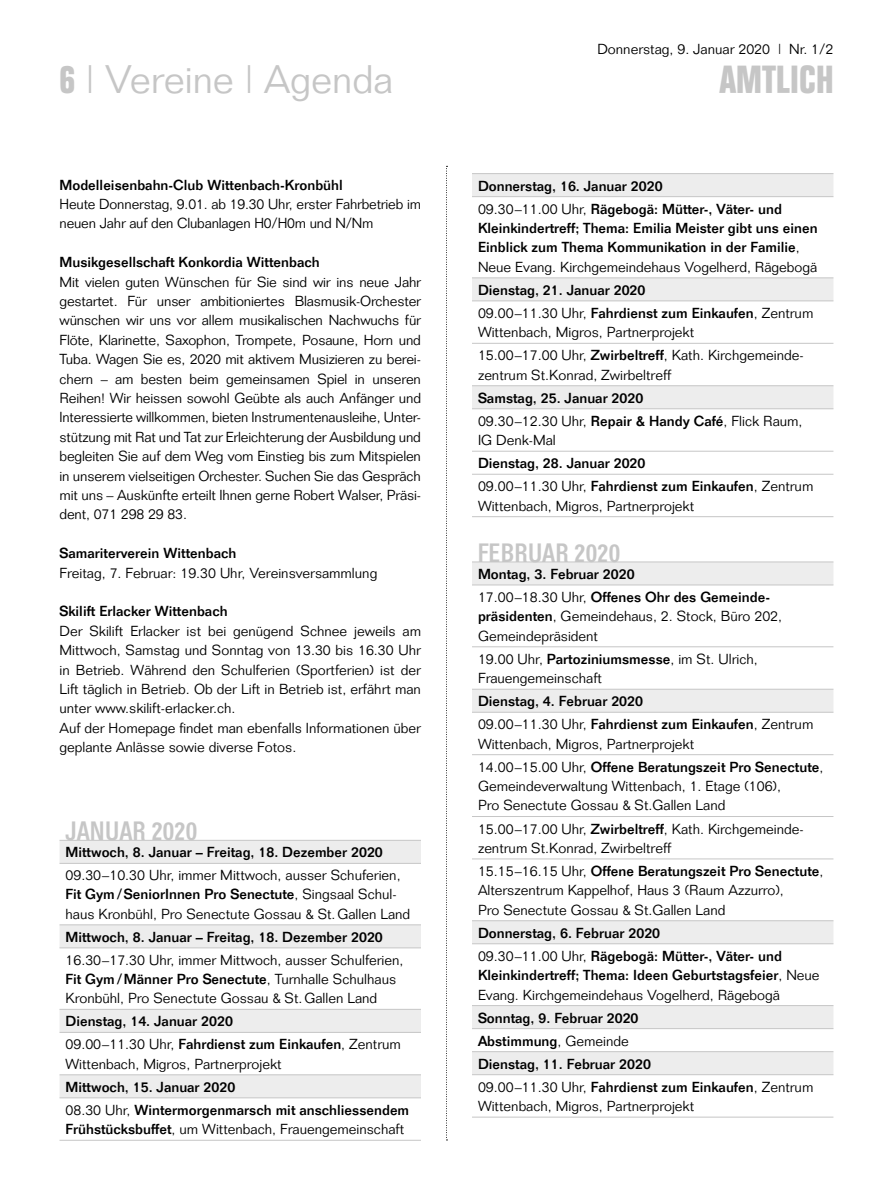
<style>
.page{position:relative;width:893px;height:1191px;background:#fff}
.page>*{position:absolute;margin:0;border:0;box-sizing:border-box;transform-origin:0 0}
.t1{font:300 39px "Folio";color:#c6c6c6}
.t2{font:700 39px "Folio Condensed BQ";letter-spacing:.015em;color:#c6c6c6}
.t3{font:500 26.25px "Folio Condensed BQ";letter-spacing:.01em;color:#c6c6c6}
.t4{font:300 14.25px/19.4px "Folio";color:#000}
.t5{font:500 14.25px/23.1px "Folio";color:#000}
.s1{font-family:"Folio Condensed BQ";font-weight:700}
.s2{font-weight:500}
.s3{font-weight:300}
</style>
<div class="page">
<svg style="left:446px;top:166px;width:1px;height:974px"></svg>
<svg style="left:60px;top:841px;width:361px;height:256px"></svg>
<hr style="left:60px;top:863px;width:361px;height:1px;background:#c6c6c6">
<hr style="left:60px;top:924px;width:361px;height:1px;background:#c6c6c6">
<hr style="left:60px;top:947px;width:361px;height:1px;background:#c6c6c6">
<hr style="left:60px;top:1009px;width:361px;height:1px;background:#c6c6c6">
<hr style="left:60px;top:1032px;width:361px;height:1px;background:#c6c6c6">
<hr style="left:60px;top:1074px;width:361px;height:1px;background:#c6c6c6">
<hr style="left:60px;top:1097px;width:361px;height:1px;background:#c6c6c6">
<hr style="left:60px;top:1139px;width:361px;height:1px;background:#c6c6c6">
<hr style="left:60px;top:840px;width:361px;height:1px;background:#c6c6c6">
<svg style="left:472px;top:174px;width:361px;height:900px"></svg>
<hr style="left:472px;top:516px;width:361px;height:1px;background:#c6c6c6">
<hr style="left:472px;top:173px;width:361px;height:1px;background:#c6c6c6">
<hr style="left:472px;top:196px;width:361px;height:1px;background:#c6c6c6">
<hr style="left:472px;top:277px;width:361px;height:1px;background:#c6c6c6">
<hr style="left:472px;top:300px;width:361px;height:1px;background:#c6c6c6">
<hr style="left:472px;top:343px;width:361px;height:1px;background:#c6c6c6">
<hr style="left:472px;top:385px;width:361px;height:1px;background:#c6c6c6">
<hr style="left:472px;top:408px;width:361px;height:1px;background:#c6c6c6">
<hr style="left:472px;top:451px;width:361px;height:1px;background:#c6c6c6">
<hr style="left:472px;top:474px;width:361px;height:1px;background:#c6c6c6">
<hr style="left:472px;top:584px;width:361px;height:1px;background:#c6c6c6">
<hr style="left:472px;top:646px;width:361px;height:1px;background:#c6c6c6">
<hr style="left:472px;top:689px;width:361px;height:1px;background:#c6c6c6">
<hr style="left:472px;top:712px;width:361px;height:1px;background:#c6c6c6">
<hr style="left:472px;top:754px;width:361px;height:1px;background:#c6c6c6">
<hr style="left:472px;top:816px;width:361px;height:1px;background:#c6c6c6">
<hr style="left:472px;top:858px;width:361px;height:1px;background:#c6c6c6">
<hr style="left:472px;top:920px;width:361px;height:1px;background:#c6c6c6">
<hr style="left:472px;top:943px;width:361px;height:1px;background:#c6c6c6">
<hr style="left:472px;top:1005px;width:361px;height:1px;background:#c6c6c6">
<hr style="left:472px;top:1028px;width:361px;height:1px;background:#c6c6c6">
<hr style="left:472px;top:1051px;width:361px;height:1px;background:#c6c6c6">
<hr style="left:472px;top:1074px;width:361px;height:1px;background:#c6c6c6">
<hr style="left:472px;top:1116px;width:361px;height:1px;background:#c6c6c6">
<hr style="left:472px;top:561px;width:361px;height:1px;background:#c6c6c6">
<h1 class="t1" style="left:60px;top:56px;width:335px"><span class="s1">6</span> | Vereine | Agenda</h1>
<p class="t5" style="left:60px;top:173px;width:285px">Modelleisenbahn-Club Wittenbach-Kronbühl</p>
<p class="t4" style="left:60px;top:194px;width:363px">Heute Donnerstag, 9.01. ab 19.30 Uhr, erster Fahrbetrieb im neuen Jahr auf den Clubanlagen H0/H0m und N/Nm</p>
<p class="t5" style="left:60px;top:250px;width:262px">Musikgesellschaft Konkordia Wittenbach</p>
<p class="t4" style="left:60px;top:272px;width:363px;text-align:justify">Mit vielen guten Wünschen für Sie sind wir ins neue Jahr gestartet. Für unser ambitioniertes Blasmusik-Orchester wünschen wir uns vor allem musikalischen Nachwuchs für Flöte, Klarinette, Saxophon, Trompete, Posaune, Horn und Tuba. Wagen Sie es, 2020 mit aktivem Musizieren zu berei&shy;chern – am besten beim gemeinsamen Spiel in unseren Reihen! Wir heissen sowohl Geübte als auch Anfänger und Interessierte willkommen, bieten Instrumentenausleihe, Unter&shy;stützung mit Rat und Tat zur Erleichterung der Ausbildung und begleiten Sie auf dem Weg vom Einstieg bis zum Mitspielen in unserem vielseitigen Orchester. Suchen Sie das Gespräch mit uns – Auskünfte erteilt Ihnen gerne Robert Walser, Präsi&shy;dent, 071 298 29 83.</p>
<p class="t5" style="left:60px;top:541px;width:178px">Samariterverein Wittenbach</p>
<p class="t4" style="left:60px;top:563px;width:319px">Freitag, 7. Februar: 19.30 Uhr, Vereinsversammlung</p>
<p class="t5" style="left:60px;top:599px;width:170px">Skilift Erlacker Wittenbach</p>
<p class="t4" style="left:60px;top:621px;width:363px">Der Skilift Erlacker ist bei genügend Schnee jeweils am Mittwoch, Samstag und Sonntag von 13.30 bis 16.30 Uhr in Betrieb. Während den Schulferien (Sportferien) ist der Lift täglich in Betrieb. Ob der Lift in Betrieb ist, erfährt man unter www.skilift-erlacker.ch.<br>Auf der Homepage findet man ebenfalls Informationen über geplante Anlässe sowie diverse Fotos.</p>
<h2 class="t3" style="left:66px;top:816px;width:133px">JANUAR 2020</h2>
<p class="t5" style="left:66px;top:840px;width:319px">Mittwoch, 8. Januar – Freitag, 18. Dezember 2020</p>
<p class="t4" style="left:66px;top:865px;width:346px">09.30–10.30 Uhr, immer Mittwoch, ausser Schuferien,<br><span class="s2">Fit Gym/SeniorInnen Pro Senectute</span>, Singsaal Schul&shy;haus Kronbühl, Pro Senectute Gossau &amp; St.Gallen Land</p>
<p class="t5" style="left:66px;top:925px;width:319px">Mittwoch, 8. Januar – Freitag, 18. Dezember 2020</p>
<p class="t4" style="left:66px;top:950px;width:339px">16.30–17.30 Uhr, immer Mittwoch, ausser Schulferien,<br><span class="s2">Fit Gym/Männer Pro Senectute</span>, Turnhalle Schulhaus<br>Kronbühl, Pro Senectute Gossau &amp; St.Gallen Land</p>
<p class="t5" style="left:66px;top:1009px;width:337px">Dienstag, 14. Januar 2020<br><span class="s3">09.00–11.30 Uhr,</span> Fahrdienst zum Einkaufen<span class="s3">, Zentrum</span></p>
<p class="t4" style="left:66px;top:1054px;width:218px">Wittenbach, Migros, Partnerprojekt</p>
<p class="t5" style="left:66px;top:1075px;width:345px">Mittwoch, 15. Januar 2020<br><span class="s3">08.30 Uhr,</span> Wintermorgenmarsch mit anschliessendem</p>
<p class="t4" style="left:66px;top:1119px;width:340px"><span class="s2">Frühstücksbuffet</span>, um Wittenbach, Frauengemeinschaft</p>
<p class="t4" style="left:597px;top:39px;width:238px">Donnerstag, 9. Januar 2020 | Nr. 1/2</p>
<h1 class="t2" style="left:719px;top:58px;width:116px">AMTLICH</h1>
<p class="t5" style="left:478px;top:174px;width:305px">Donnerstag, 16. Januar 2020<br><span class="s3">09.30–11.00 Uhr,</span> Rägebogä: Mütter-, Väter- und</p>
<p class="t5" style="left:478px;top:218px;width:341px;line-height:19.4px">Kleinkindertreff; Thema: Emilia Meister gibt uns einen<br>Einblick zum Thema Kommunikation in der Familie<span class="s3">,<br>Neue Evang. Kirchgemeindehaus Vogelherd, Rägebogä</span></p>
<p class="t5" style="left:478px;top:278px;width:337px">Dienstag, 21. Januar 2020<br><span class="s3">09.00–11.30 Uhr,</span> Fahrdienst zum Einkaufen<span class="s3">, Zentrum</span></p>
<p class="t4" style="left:478px;top:321px;width:327px;line-height:23.1px">Wittenbach, Migros, Partnerprojekt<br>15.00–17.00 Uhr, <span class="s2">Zwirbeltreff</span>, Kath. Kirchgemeinde-</p>
<p class="t4" style="left:478px;top:365px;width:195px">zentrum St.Konrad, Zwirbeltreff</p>
<p class="t5" style="left:478px;top:386px;width:326px">Samstag, 25. Januar 2020<br><span class="s3">09.30–12.30 Uhr,</span> Repair &amp; Handy Café<span class="s3">, Flick Raum,</span></p>
<p class="t4" style="left:478px;top:430px;width:79px">IG Denk-Mal</p>
<p class="t5" style="left:478px;top:451px;width:337px">Dienstag, 28. Januar 2020<br><span class="s3">09.00–11.30 Uhr,</span> Fahrdienst zum Einkaufen<span class="s3">, Zentrum</span></p>
<p class="t4" style="left:478px;top:496px;width:218px">Wittenbach, Migros, Partnerprojekt</p>
<h2 class="t3" style="left:478px;top:538px;width:144px">FEBRUAR 2020</h2>
<p class="t5" style="left:478px;top:562px;width:292px">Montag, 3. Februar 2020<br><span class="s3">17.00–18.30 Uhr,</span> Offenes Ohr des Gemeinde-</p>
<p class="t4" style="left:478px;top:607px;width:306px"><span class="s2">präsidenten</span>, Gemeindehaus, 2. Stock, Büro 202,<br>Gemeindepräsident</p>
<p class="t4" style="left:478px;top:649px;width:281px">19.00 Uhr, <span class="s2">Partoziniumsmesse</span>, im St. Ulrich,<br>Frauengemeinschaft</p>
<p class="t5" style="left:478px;top:689px;width:337px">Dienstag, 4. Februar 2020<br><span class="s3">09.00–11.30 Uhr,</span> Fahrdienst zum Einkaufen<span class="s3">, Zentrum</span></p>
<p class="t4" style="left:478px;top:732px;width:347px;line-height:23.1px">Wittenbach, Migros, Partnerprojekt<br>14.00–15.00 Uhr, <span class="s2">Offene Beratungszeit Pro Senectute</span>,</p>
<p class="t4" style="left:478px;top:776px;width:305px">Gemeindeverwaltung Wittenbach, 1. Etage (106),<br>Pro Senectute Gossau &amp; St.Gallen Land</p>
<p class="t4" style="left:478px;top:819px;width:327px">15.00–17.00 Uhr, <span class="s2">Zwirbeltreff</span>, Kath. Kirchgemeinde&shy;zentrum St.Konrad, Zwirbeltreff</p>
<p class="t4" style="left:478px;top:861px;width:347px">15.15–16.15 Uhr, <span class="s2">Offene Beratungszeit Pro Senectute</span>,<br>Alterszentrum Kappelhof, Haus 3 (Raum Azzurro),<br>Pro Senectute Gossau &amp; St.Gallen Land</p>
<p class="t5" style="left:478px;top:921px;width:305px">Donnerstag, 6. Februar 2020<br><span class="s3">09.30–11.00 Uhr,</span> Rägebogä: Mütter-, Väter- und</p>
<p class="t4" style="left:478px;top:965px;width:343px"><span class="s2">Kleinkindertreff; Thema: Ideen Geburtstagsfeier</span>, Neue<br>Evang. Kirchgemeindehaus Vogelherd, Rägebogä</p>
<p class="t5" style="left:478px;top:1005px;width:337px">Sonntag, 9. Februar 2020<br>Abstimmung<span class="s3">, Gemeinde<br></span>Dienstag, 11. Februar 2020<br><span class="s3">09.00–11.30 Uhr,</span> Fahrdienst zum Einkaufen<span class="s3">, Zentrum</span></p>
<p class="t4" style="left:478px;top:1096px;width:218px">Wittenbach, Migros, Partnerprojekt</p>
</div>
